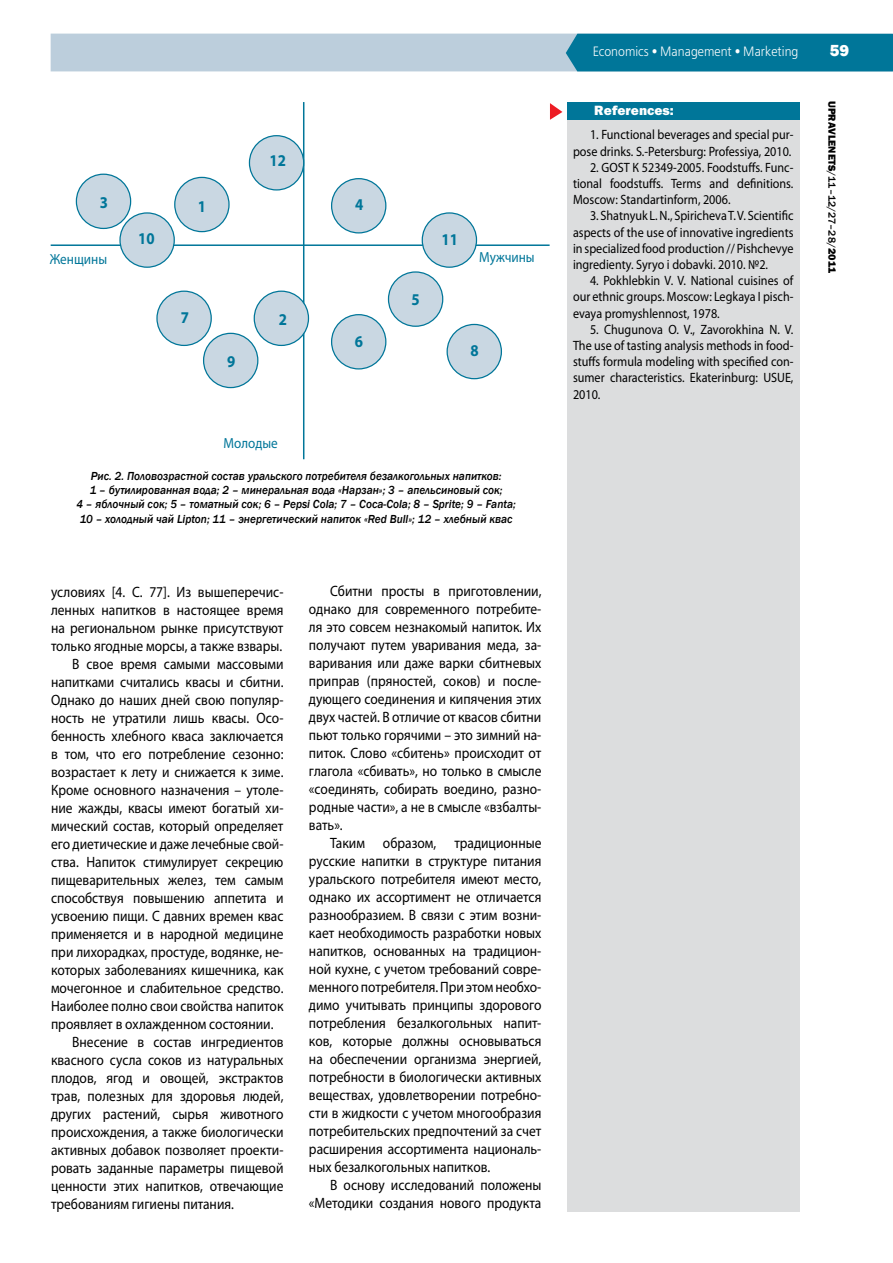
<style>
.page{position:relative;width:893px;height:1263px;background:#fff}
.page>*{position:absolute;margin:0;border:0;box-sizing:border-box;transform-origin:0 0}
.t1{font:700 16.5px "Myriad Pro";color:#007699;scale:.9 1}
.t2{font:800 16.5px "Franklin Gothic";color:#fff}
.t3{font:15px/18px "Myriad Pro";color:#000;text-align:justify;scale:.9 1}
.t4{font:14.7px "Myriad Pro";color:#007699;scale:.9 1}
.t5{font:13.5px/16.2px "Myriad Pro";color:#000;text-align:justify;scale:.9 1}
.t6{font:13.5px "Free Set C";color:#fff;scale:.9 1}
.t7{font:13.5px "Franklin Gothic Heavy C";color:#fff}
.t8{font:italic 500 12px/14.4px "Franklin Gothic";color:#000;text-align:center;scale:.95 1}
.t9{font:500 10.5px "Franklin Gothic";color:#000}
.s1{font-weight:800}
.s2{font-family:"Franklin Gothic Heavy C";font-weight:400}
</style>
<div class="page">
<div style="left:51px;top:34px;width:841px;height:37px;background:#bccedc"></div>
<div style="left:566px;top:34px;width:327px;height:37px;background:#007699"></div>
<hr style="left:51px;top:244px;width:499px;height:2px;background:#007699">
<hr style="left:303px;top:102px;width:1px;height:357px;background:#007699">
<div style="left:76px;top:174px;width:55px;height:54px;background:#c9d7e2;border-radius:50%"></div>
<div style="left:76px;top:174px;width:55px;height:55px;border:1px solid #007699;border-radius:50%"></div>
<div style="left:175px;top:177px;width:54px;height:55px;background:#c9d7e2;border-radius:50%"></div>
<div style="left:174px;top:177px;width:56px;height:55px;border:1px solid #007699;border-radius:50%"></div>
<div style="left:249px;top:136px;width:55px;height:54px;background:#c9d7e2;border-radius:50%"></div>
<div style="left:249px;top:135px;width:55px;height:56px;border:1px solid #007699;border-radius:50%"></div>
<div style="left:120px;top:213px;width:54px;height:54px;background:#c9d7e2;border-radius:50%"></div>
<div style="left:119px;top:212px;width:56px;height:56px;border:1px solid #007699;border-radius:50%"></div>
<div style="left:332px;top:179px;width:54px;height:54px;background:#c9d7e2;border-radius:50%"></div>
<div style="left:331px;top:178px;width:55px;height:55px;border:1px solid #007699;border-radius:50%"></div>
<div style="left:422px;top:213px;width:54px;height:54px;background:#c9d7e2;border-radius:50%"></div>
<div style="left:422px;top:212px;width:55px;height:56px;border:1px solid #007699;border-radius:50%"></div>
<div style="left:157px;top:291px;width:54px;height:54px;background:#c9d7e2;border-radius:50%"></div>
<div style="left:156px;top:291px;width:56px;height:55px;border:1px solid #007699;border-radius:50%"></div>
<div style="left:254px;top:291px;width:54px;height:54px;background:#c9d7e2;border-radius:50%"></div>
<div style="left:254px;top:291px;width:55px;height:55px;border:1px solid #007699;border-radius:50%"></div>
<div style="left:204px;top:333px;width:54px;height:55px;background:#c9d7e2;border-radius:50%"></div>
<div style="left:203px;top:333px;width:55px;height:55px;border:1px solid #007699;border-radius:50%"></div>
<div style="left:332px;top:315px;width:54px;height:54px;background:#c9d7e2;border-radius:50%"></div>
<div style="left:331px;top:314px;width:55px;height:55px;border:1px solid #007699;border-radius:50%"></div>
<div style="left:388px;top:272px;width:55px;height:54px;background:#c9d7e2;border-radius:50%"></div>
<div style="left:388px;top:271px;width:55px;height:56px;border:1px solid #007699;border-radius:50%"></div>
<div style="left:447px;top:324px;width:54px;height:55px;background:#c9d7e2;border-radius:50%"></div>
<div style="left:447px;top:324px;width:55px;height:55px;border:1px solid #007699;border-radius:50%"></div>
<div style="left:567px;top:102px;width:232px;height:1110px;background:#dcddde"></div>
<div style="left:567px;top:102px;width:232px;height:18px;background:#007699"></div>
<svg style="left:550px;top:103px;width:12px;height:17px"></svg>
<p class="t1" style="left:100px;top:191px;width:11px">3</p>
<p class="t1" style="left:138px;top:227px;width:20px">10</p>
<p class="t1" style="left:198px;top:196px;width:11px">1</p>
<p class="t1" style="left:269px;top:150px;width:20px">12</p>
<p class="t1" style="left:355px;top:194px;width:11px">4</p>
<p class="t1" style="left:442px;top:228px;width:20px">11</p>
<p class="t4" style="left:50px;top:250px;width:65px">Женщины</p>
<p class="t4" style="left:479px;top:248px;width:63px">Мужчины</p>
<p class="t1" style="left:181px;top:307px;width:11px">7</p>
<p class="t1" style="left:227px;top:351px;width:11px">9</p>
<p class="t1" style="left:279px;top:308px;width:11px">2</p>
<p class="t4" style="left:224px;top:434px;width:62px">Молодые</p>
<p class="t1" style="left:355px;top:330px;width:11px">6</p>
<p class="t1" style="left:412px;top:289px;width:11px">5</p>
<p class="t1" style="left:470px;top:340px;width:11px">8</p>
<p class="t8" style="left:76px;top:468px;width:464px">Рис. 2. Половозрастной состав уральского потребителя безалкогольных напитков:<br>1 – бутилированная вода; 2 – минеральная вода «Нарзан»; 3 – апельсиновый сок;<br>4 – яблочный сок; 5 – томатный сок; 6 – Pepsi Cola; 7 – Coca-Cola; 8 – Sprite; 9 – Fanta; 10 – холодный чай Lipton; 11 – энергетический напиток «Red Bull»; 12 – хлебный квас</p>
<p class="t3" style="left:51px;top:583px;width:260px">условиях [4. С. 77]. Из вышеперечис-</p>
<p class="t3" style="left:51px;top:601px;width:260px">ленных напитков в настоящее время</p>
<p class="t3" style="left:51px;top:619px;width:260px">на региональном рынке присутствуют</p>
<p class="t3" style="left:51px;top:637px;width:258px">только ягодные морсы, а также взвары.</p>
<p class="t3" style="left:72px;top:655px;width:236px">В свое время самыми массовыми</p>
<p class="t3" style="left:51px;top:673px;width:260px">напитками считались квасы и сбитни.</p>
<p class="t3" style="left:51px;top:691px;width:260px">Однако до наших дней свою популяр-</p>
<p class="t3" style="left:51px;top:709px;width:260px">ность не утратили лишь квасы. Осо-</p>
<p class="t3" style="left:51px;top:727px;width:260px">бенность хлебного кваса заключается</p>
<p class="t3" style="left:51px;top:745px;width:260px">в том, что его потребление сезонно:</p>
<p class="t3" style="left:51px;top:763px;width:260px">возрастает к лету и снижается к зиме.</p>
<p class="t3" style="left:51px;top:781px;width:260px">Кроме основного назначения – утоле-</p>
<p class="t3" style="left:51px;top:799px;width:260px">ние жажды, квасы имеют богатый хи-</p>
<p class="t3" style="left:51px;top:817px;width:260px">мический состав, который определяет</p>
<p class="t3" style="left:51px;top:835px;width:260px">его диетические и даже лечебные свой-</p>
<p class="t3" style="left:51px;top:853px;width:260px">ства. Напиток стимулирует секрецию</p>
<p class="t3" style="left:51px;top:871px;width:260px">пищеварительных желез, тем самым</p>
<p class="t3" style="left:51px;top:889px;width:260px">способствуя повышению аппетита и</p>
<p class="t3" style="left:51px;top:907px;width:260px">усвоению пищи. С давних времен квас</p>
<p class="t3" style="left:51px;top:925px;width:260px">применяется и в народной медицине</p>
<p class="t3" style="left:51px;top:943px;width:260px">при лихорадках, простуде, водянке, не-</p>
<p class="t3" style="left:51px;top:961px;width:260px">которых заболеваниях кишечника, как</p>
<p class="t3" style="left:51px;top:979px;width:260px">мочегонное и слабительное средство.</p>
<p class="t3" style="left:51px;top:997px;width:260px">Наиболее полно свои свойства напиток</p>
<p class="t3" style="left:51px;top:1015px;width:249px">проявляет в охлажденном состоянии.</p>
<p class="t3" style="left:72px;top:1033px;width:236px">Внесение в состав ингредиентов</p>
<p class="t3" style="left:51px;top:1051px;width:260px">квасного сусла соков из натуральных</p>
<p class="t3" style="left:51px;top:1069px;width:260px">плодов, ягод и овощей, экстрактов</p>
<p class="t3" style="left:51px;top:1087px;width:260px">трав, полезных для здоровья людей,</p>
<p class="t3" style="left:51px;top:1105px;width:260px">других растений, сырья животного</p>
<p class="t3" style="left:51px;top:1123px;width:260px">происхождения, а также биологически</p>
<p class="t3" style="left:51px;top:1141px;width:260px">активных добавок позволяет проекти-</p>
<p class="t3" style="left:51px;top:1159px;width:260px">ровать заданные параметры пищевой</p>
<p class="t3" style="left:51px;top:1177px;width:260px">ценности этих напитков, отвечающие</p>
<p class="t3" style="left:51px;top:1195px;width:205px">требованиям гигиены питания.</p>
<p class="t3" style="left:309px;top:582px;width:260px;text-indent:21px">Сбитни просты в приготовлении, однако для современного потребите&shy;ля это совсем незнакомый напиток. Их получают путем уваривания меда, за&shy;варивания или даже варки сбитневых приправ (пряностей, соков) и после&shy;дующего соединения и кипячения этих двух частей. В отличие от квасов сбитни пьют только горячими – это зимний на&shy;питок. Слово «сбитень» происходит от глагола «сбивать», но только в смысле «соединять, собирать воедино, разно&shy;родные части», а не в смысле «взбалты&shy;вать».</p>
<p class="t3" style="left:309px;top:834px;width:260px;text-indent:21px">Таким образом, традиционные русские напитки в структуре питания уральского потребителя имеют место, однако их ассортимент не отличается разнообразием. В связи с этим возни&shy;кает необходимость разработки новых напитков, основанных на традицион&shy;ной кухне, с учетом требований совре&shy;менного потребителя. При этом необхо&shy;димо учитывать принципы здорового потребления безалкогольных напит&shy;ков, которые должны основываться на обеспечении организма энергией, потребности в биологически активных веществах, удовлетворении потребно&shy;сти в жидкости с учетом многообразия потребительских предпочтений за счет расширения ассортимента националь&shy;ных безалкогольных напитков.</p>
<p class="t3" style="left:309px;top:1176px;width:260px;text-align:right">В основу исследований положены «Методики создания нового продукта</p>
<p class="t6" style="left:593px;top:44px;width:230px">Economics ● Мanagement ● Мarketing</p>
<p class="t7" style="left:594px;top:102px;width:81px">References:</p>
<p class="t5" style="left:573px;top:126px;width:246px;text-align:right">1. Functional beverages and special pur&shy;pose drinks. S.-Petersburg: Professiya, 2010.</p>
<p class="t5" style="left:573px;top:159px;width:246px;text-indent:17px">2. GOST К 52349-2005. Foodstuffs. Func&shy;tional foodstuffs. Terms and definitions.<br>Moscow: Standartinform, 2006.</p>
<p class="t5" style="left:573px;top:207px;width:246px;text-indent:17px">3. Shatnyuk L. N., Spiricheva T. V. Scientific aspects of the use of innovative ingredients in specialized food production // Pishchevye ingredienty. Syryo i dobavki. 2010. №2.</p>
<p class="t5" style="left:573px;top:272px;width:246px;text-indent:17px">4. Pokhlebkin V. V. National cuisines of our ethnic groups. Moscow: Legkaya I pisch&shy;evaya promyshlennost, 1978.</p>
<p class="t5" style="left:573px;top:321px;width:246px;text-indent:17px">5. Chugunova O. V., Zavorokhina N. V.<br>The use of tasting analysis methods in food&shy;stuffs formula modeling with specified con&shy;sumer characteristics. Ekaterinburg: USUE, 2010.</p>
<p class="t2" style="left:830px;top:40px;width:21px">59</p>
<p class="t9" style="left:838px;top:101px;width:174px;rotate:90deg"><span class="s1">Upravlenets</span>/11–12/27–28/<span class="s2">2011</span></p>
</div>
